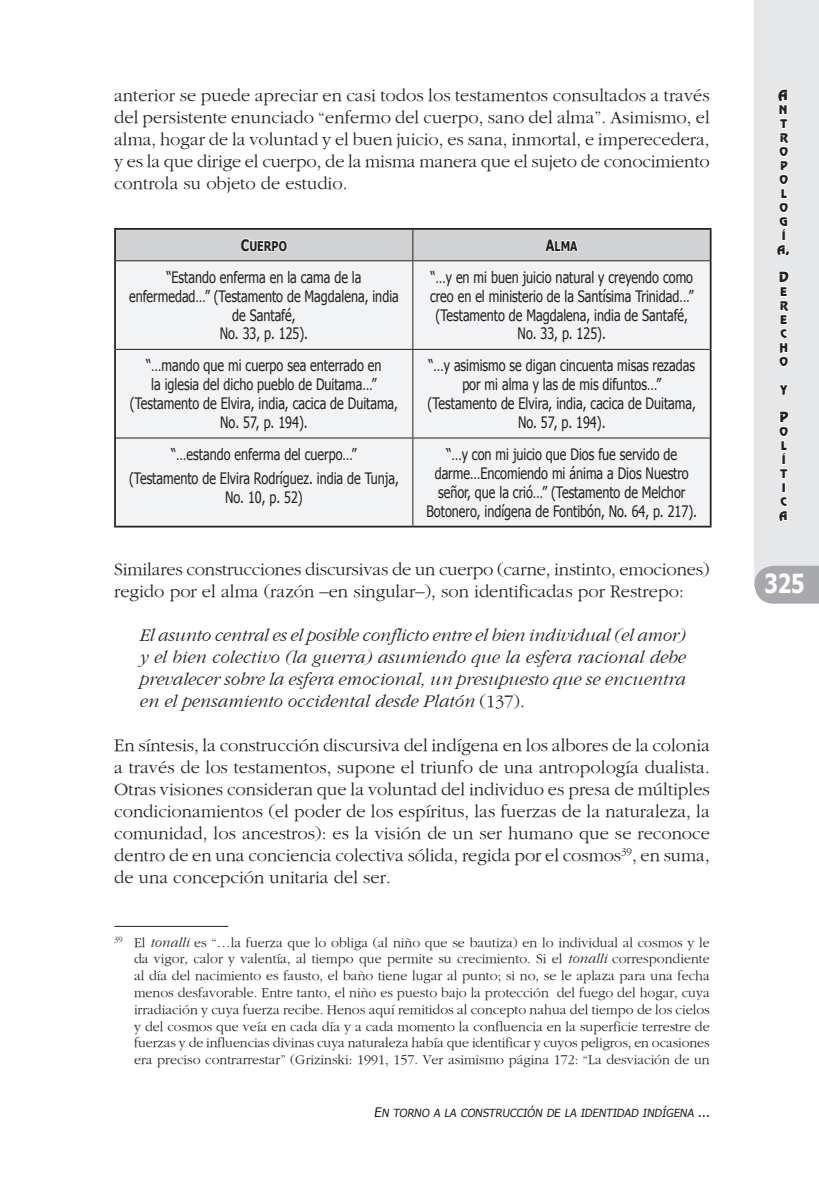
<style>
.page{position:relative;width:819px;height:1191px;background:#fff}
.page>*{position:absolute;margin:0;border:0;box-sizing:border-box;transform-origin:0 0}
.t1{font:700 26.25px "Tahoma";color:#fff;scale:.8 1}
.t2{font:18.38px/22.1px "Gourmand";letter-spacing:-.005em;color:#231f20;text-align:justify}
.t3{font:italic 18.38px/22.1px "Gourmand";color:#231f20;text-align:justify}
.t4{font:15.75px/18.9px "Tahoma";color:#231f20;text-align:center;scale:.8 1}
.t5{font:14px/16.8px "Gourmand";color:#231f20;text-align:justify}
.t6{font:14px "Revue BT";color:#231f20}
.t7{font:700 13.47px "Tahoma";color:#231f20;scale:.8 1}
.t8{font:11.9px/14px "Revue BT";color:#231f20;text-align:center}
.t9{font:11.2px "Tahoma";color:#231f20}
.s1{font-size:15.75px}
.s2{font-style:normal}
.s3{font-style:italic}
.s4{font-size:13.12px}
.s5{font-size:14px}
</style>
<div class="page">
<div style="left:754px;top:0;width:65px;height:585px;background:#e6e7e9"></div>
<svg style="left:777px;top:89px;width:13px;height:167px"></svg>
<svg style="left:778px;top:271px;width:11px;height:96px"></svg>
<svg style="left:779px;top:384px;width:10px;height:12px"></svg>
<svg style="left:779px;top:411px;width:10px;height:68px"></svg>
<div style="left:781px;top:482px;width:4px;height:11px;border:2px solid #fff"></div>
<svg style="left:778px;top:496px;width:10px;height:26px"></svg>
<svg style="left:754px;top:566px;width:65px;height:37px"></svg>
<div style="left:116px;top:261px;width:593px;height:265px;background:#f2f3f4"></div>
<hr style="left:116px;top:349px;width:297px;height:1px;background:#231f20">
<hr style="left:413px;top:349px;width:296px;height:1px;background:#231f20">
<hr style="left:116px;top:437px;width:297px;height:1px;background:#231f20">
<hr style="left:413px;top:437px;width:296px;height:1px;background:#231f20">
<hr style="left:412px;top:261px;width:1px;height:88px;background:#231f20">
<hr style="left:412px;top:350px;width:1px;height:87px;background:#231f20">
<hr style="left:412px;top:438px;width:1px;height:88px;background:#231f20">
<hr style="left:114px;top:228px;width:299px;height:2px;background:#231f20">
<hr style="left:114px;top:230px;width:2px;height:31px;background:#231f20">
<hr style="left:413px;top:228px;width:298px;height:2px;background:#231f20">
<hr style="left:709px;top:230px;width:2px;height:31px;background:#231f20">
<hr style="left:114px;top:261px;width:2px;height:88px;background:#231f20">
<hr style="left:709px;top:261px;width:2px;height:88px;background:#231f20">
<hr style="left:114px;top:349px;width:2px;height:89px;background:#231f20">
<hr style="left:709px;top:349px;width:2px;height:89px;background:#231f20">
<hr style="left:114px;top:438px;width:2px;height:88px;background:#231f20">
<hr style="left:709px;top:438px;width:2px;height:88px;background:#231f20">
<hr style="left:114px;top:526px;width:299px;height:1px;background:#231f20">
<hr style="left:413px;top:526px;width:298px;height:1px;background:#231f20">
<svg style="left:115px;top:229px;width:595px;height:32px"></svg>
<hr style="left:114px;top:926px;width:114px;height:1px;background:#231f20">
<p class="t2" style="left:114px;top:84px;width:597px">anterior se puede apreciar en casi todos los testamentos consultados a través del persistente enunciado “enfermo del cuerpo, sano del alma”. Asimismo, el alma, hogar de la voluntad y el buen juicio, es sana, inmortal, e imperecedera, y es la que dirige el cuerpo, de la misma manera que el sujeto de conocimiento controla su objeto de estudio.</p>
<p class="t7" style="left:241px;top:236px;width:59px"><span class="s1">C</span>UERPO</p>
<p class="t7" style="left:546px;top:236px;width:41px"><span class="s1">A</span>LMA</p>
<p class="t4" style="left:129px;top:267px;width:338px">“Estando enferma en la cama de la enfermedad…” (Testamento de Magdalena, india de Santafé,<br>No. 33, p. 125).</p>
<p class="t4" style="left:430px;top:267px;width:331px">“…y en mi buen juicio natural y creyendo como creo en el ministerio de la Santísima Trinidad…” (Testamento de Magdalena, india de Santafé, No. 33, p. 125).</p>
<p class="t4" style="left:130px;top:355px;width:337px">“…mando que mi cuerpo sea enterrado en<br>la iglesia del dicho pueblo de Duitama…” (Testamento de Elvira, india, cacica de Duitama, No. 57, p. 194).</p>
<p class="t4" style="left:427px;top:355px;width:337px">“…y asimismo se digan cincuenta misas rezadas por mi alma y las de mis difuntos…” (Testamento de Elvira, india, cacica de Duitama, No. 57, p. 194).</p>
<p class="t4" style="left:129px;top:441px;width:339px;line-height:23.8px">“…estando enferma del cuerpo…”<br>(Testamento de Elvira Rodríguez. india de Tunja,</p>
<p class="t4" style="left:225px;top:487px;width:99px">No. 10, p. 52)</p>
<p class="t4" style="left:426px;top:444px;width:339px">“…y con mi juicio que Dios fue servido de darme…Encomiendo mi ánima a Dios Nuestro señor, que la crió…” (Testamento de Melchor Botonero, indígena de Fontibón, No. 64, p. 217).</p>
<p class="t2" style="left:114px;top:558px;width:597px">Similares construcciones discursivas de un cuerpo (carne, instinto, emociones) regido por el alma (razón –en singular–), son identificadas por Restrepo:</p>
<p class="t3" style="left:139px;top:624px;width:547px">El asunto central es el posible conflicto entre el bien individual (el amor) y el bien colectivo (la guerra) asumiendo que la esfera racional debe prevalecer sobre la esfera emocional, un presupuesto que se encuentra en el pensamiento occidental desde Platón <span class="s2">(137).</span></p>
<p class="t2" style="left:114px;top:734px;width:597px">En síntesis, la construcción discursiva del indígena en los albores de la colonia a través de los testamentos, supone el triunfo de una antropología dualista.<br>Otras visiones consideran que la voluntad del individuo es presa de múltiples condicionamientos (el poder de los espíritus, las fuerzas de la naturaleza, la comunidad, los ancestros): es la visión de un ser humano que se reconoce dentro de en una conciencia colectiva sólida, regida por el cosmos<sup>39</sup>, en suma, de una concepción unitaria del ser.</p>
<p class="t5" style="left:134px;top:934px;width:577px;text-indent:-20px"><sup>39</sup> El <span class="s3">tonalli</span> es “…la fuerza que lo obliga (al niño que se bautiza) en lo individual al cosmos y le da vigor, calor y valentía, al tiempo que permite su crecimiento. Si el <span class="s3">tonalli</span> correspondiente al día del nacimiento es fausto, el baño tiene lugar al punto; si no, se le aplaza para una fecha menos desfavorable. Entre tanto, el niño es puesto bajo la protección del fuego del hogar, cuya irradiación y cuya fuerza recibe. Henos aquí remitidos al concepto nahua del tiempo de los cielos y del cosmos que veía en cada día y a cada momento la confluencia en la superficie terrestre de fuerzas y de influencias divinas cuya naturaleza había que identificar y cuyos peligros, en ocasiones era preciso contrarrestar” (Grizinski: 1991, 157. Ver asimismo página 172: “La desviación de un</p>
<p class="t9" style="left:374px;top:1105px;width:339px"><span class="s4">E</span>n torno a la construcción de la identidad indígena <span class="s4">...</span></p>
<p class="t6" style="left:778px;top:86px;width:10px">A</p>
<p class="t8" style="left:777px;top:103px;width:15px">N<br>T<br>R<br>O<br>P<br>O<br>L<br>O<br>G<br>Í<br>A<span class="s5">,</span></p>
<p class="t6" style="left:778px;top:268px;width:11px">D</p>
<p class="t8" style="left:779px;top:285px;width:10px;text-align:justify">E R E C H O</p>
<p class="t8" style="left:780px;top:383px;width:9px">Y</p>
<p class="t6" style="left:779px;top:408px;width:11px">P</p>
<p class="t8" style="left:779px;top:425px;width:11px;text-align:left">O<br>L<br>Í<br>T<br>I<br>C<br>A</p>
<h1 class="t1" style="left:764px;top:565px;width:52px">325</h1>
</div>
